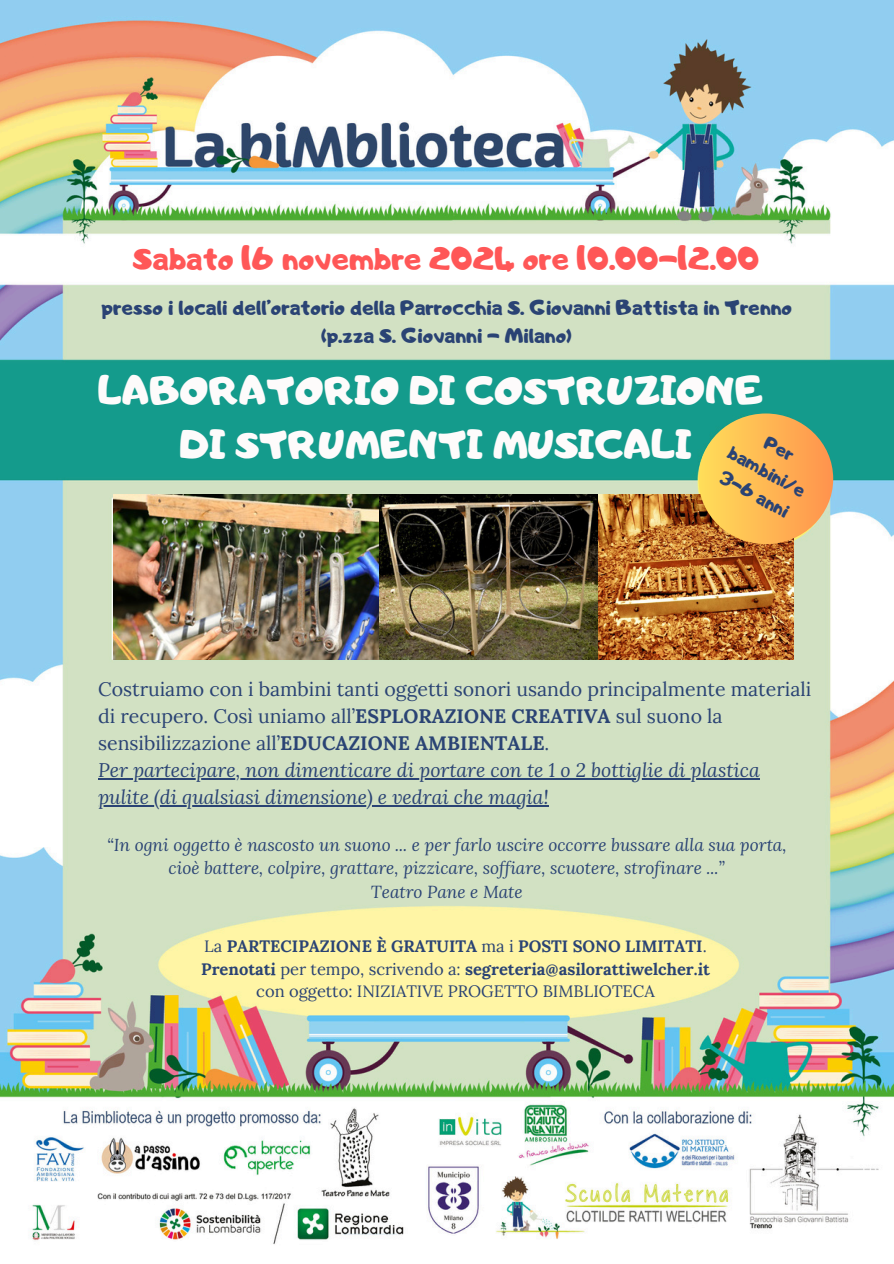
<style>
.page{position:relative;width:894px;height:1264px;background:#fff}
.page>*{position:absolute;margin:0;border:0;box-sizing:border-box;transform-origin:0 0}
.t1{font:39px/54px "Adigiana Toybox";color:#fdfbfb;text-align:center}
.t2{font:31.5px "Adigiana Toybox";color:#ff5757}
.t3{font:20.7px/28.2px "Adigiana Toybox";color:#2a4374;text-align:center}
.t4{font:19.5px/27px "Lora";color:#2a4374}
.t5{font:italic 19.5px "Lora";color:#2a4374}
.t6{font:18.75px "Adigiana Toybox";color:#2a4374}
.t7{font:italic 17.25px/23.7px "Lora";color:#2a4374;text-align:center}
.t8{font:700 16.5px "Lora";color:#2a4374}
.t9{font:16.5px "Lora";color:#2a4374}
.s1{font-weight:700}
.s2{font-weight:400}
</style>
<div class="page">
<img style="left:0;top:0;width:893px;height:1244px">
<img style="left:113px;top:495px;width:680px;height:164px">
<div style="left:698px;top:413px;width:135px;height:131px;background:linear-gradient(to right,#fbdc59,#ff934e);border-radius:50%"></div>
<hr style="left:98px;top:778px;width:661px;height:1px;background:#2a4374">
<hr style="left:98px;top:805px;width:450px;height:1px;background:#2a4374">
<svg style="left:762px;top:435px;width:32px;height:27px"></svg>
<h3 class="t2" style="left:133px;top:237px;width:628px">Sabato 16 novembre 2024 ore 10.00-12.00</h3>
<p class="t3" style="left:101px;top:293px;width:692px">presso i locali dell’oratorio della Parrocchia S. Giovanni Battista in Trenno (p.zza S. Giovanni - Milano)</p>
<p class="t1" style="left:98px;top:363px;width:667px">LABORATORIO DI COSTRUZIONE<br>DI STRUMENTI MUSICALI</p>
<p class="t6" style="left:735px;top:440px;width:87px;rotate:29deg">bambini/e</p>
<p class="t6" style="left:727px;top:464px;width:78px;rotate:29deg">3-6 anni</p>
<p class="t4" style="left:98px;top:675px;width:714px">Costruiamo con i bambini tanti oggetti sonori usando principalmente materiali di recupero. Così uniamo all’<span class="s1">ESPLORAZIONE CREATIVA</span> sul suono la sensibilizzazione all’<span class="s1">EDUCAZIONE AMBIENTALE</span>.</p>
<p class="t5" style="left:98px;top:756px;width:663px">Per partecipare, non dimenticare di portare con te 1 o 2 bottiglie di plastica</p>
<h3 class="t5" style="left:98px;top:783px;width:452px">pulite (di qualsiasi dimensione) e vedrai che magia!</h3>
<p class="t7" style="left:107px;top:832px;width:680px">“In ogni oggetto è nascosto un suono ... e per farlo uscire occorre bussare alla sua porta,</p>
<p class="t7" style="left:169px;top:856px;width:557px">cioè battere, colpire, grattare, pizzicare, soffiare, scuotere, strofinare ...”<br>Teatro Pane e Mate</p>
<p class="t8" style="left:204px;top:935px;width:504px"><span class="s2">La</span> PARTECIPAZIONE È GRATUITA <span class="s2">ma i</span> POSTI SONO LIMITATI<span class="s2">.</span></p>
<p class="t8" style="left:201px;top:958px;width:510px">Prenotati <span class="s2">per tempo, scrivendo a:</span> segreteria@asilorattiwelcher.it</p>
<p class="t9" style="left:256px;top:980px;width:400px">con oggetto: INIZIATIVE PROGETTO BIMBLIOTECA</p>
</div>
